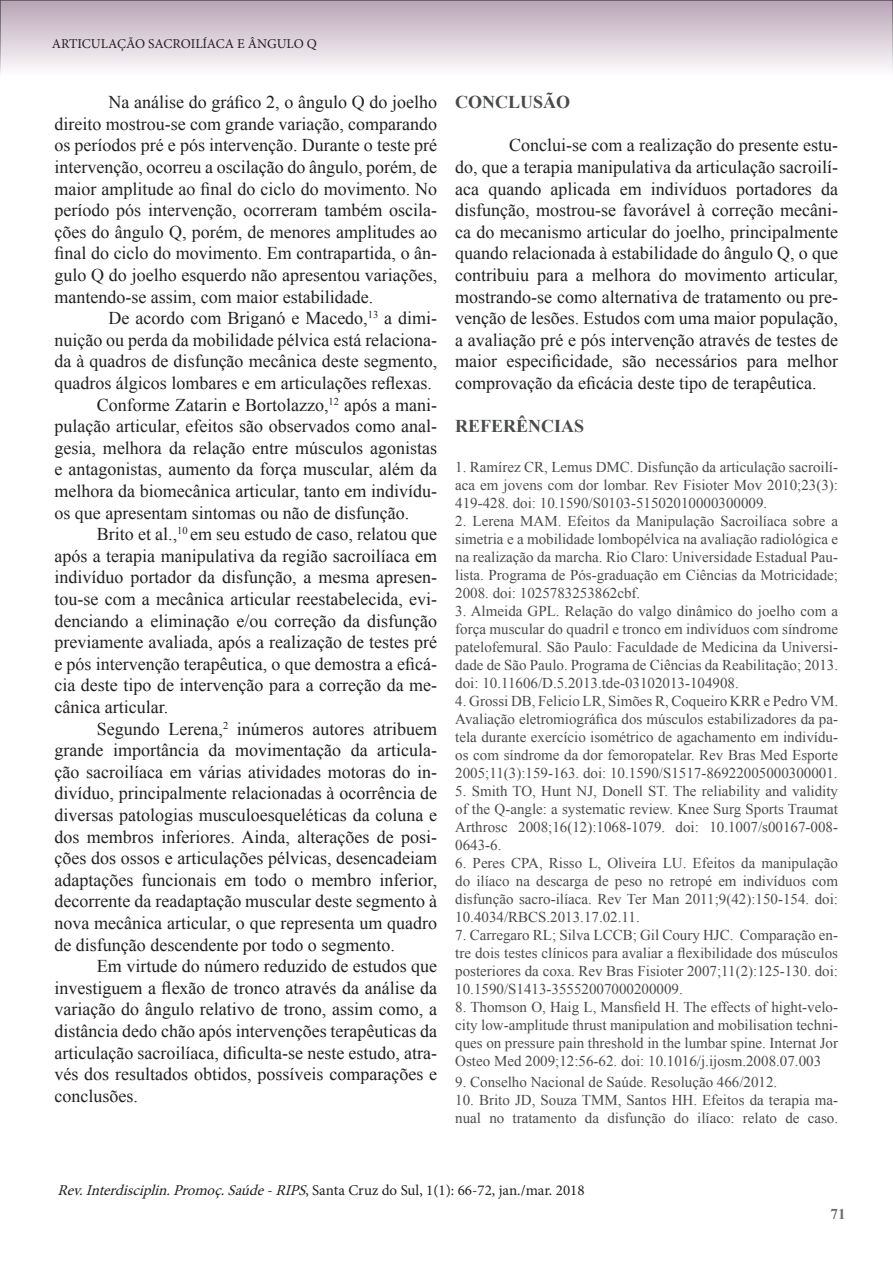
<style>
.page{position:relative;width:893px;height:1263px;background:#fff}
.page>*{position:absolute;margin:0;border:0;box-sizing:border-box;transform-origin:0 0}
.t1{font:18px/21.6px "Times New Roman";color:#231f20;text-align:justify}
.t2{font:700 18px "Times New Roman";color:#494a4b}
.t3{font:15px/18px "Times New Roman";color:#494a4b;text-align:justify}
.t4{font:15px "Minion Pro";color:#231f20}
.t5{font:700 15px "Times New Roman";color:#6c6d70}
.t6{font:13.5px "Minion Pro";color:#231f20}
.s1{font-style:italic}
</style>
<div class="page">
<div style="left:0;top:0;width:893px;height:79px;background:linear-gradient(to bottom,#b8a3b5,#fff);border:2px solid #505052"></div>
<p class="t6" style="left:52px;top:35px;width:267px">ARTICULAÇÃO SACROILÍACA E ÂNGULO Q</p>
<p class="t1" style="left:54px;top:91px;width:384px;text-indent:54px">Na análise do gráfico 2, o ângulo Q do joelho direito mostrou-se com grande variação, comparando os períodos pré e pós intervenção. Durante o teste pré intervenção, ocorreu a oscilação do ângulo, porém, de maior amplitude ao final do ciclo do movimento. No período pós intervenção, ocorreram também oscila&shy;ções do ângulo Q, porém, de menores amplitudes ao final do ciclo do movimento. Em contrapartida, o ân&shy;gulo Q do joelho esquerdo não apresentou variações, mantendo-se assim, com maior estabilidade.</p>
<p class="t1" style="left:54px;top:307px;width:384px;text-indent:54px">De acordo com Briganó e Macedo,<sup>13</sup> a dimi&shy;nuição ou perda da mobilidade pélvica está relaciona&shy;da à quadros de disfunção mecânica deste segmento, quadros álgicos lombares e em articulações reflexas.</p>
<p class="t1" style="left:54px;top:393px;width:384px;text-indent:43px">Conforme Zatarin e Bortolazzo,<sup>12</sup> após a mani&shy;pulação articular, efeitos são observados como anal&shy;gesia, melhora da relação entre músculos agonistas e antagonistas, aumento da força muscular, além da melhora da biomecânica articular, tanto em indivídu&shy;os que apresentam sintomas ou não de disfunção.</p>
<p class="t1" style="left:54px;top:523px;width:384px;text-indent:43px">Brito et al.,<sup>10</sup> em seu estudo de caso, relatou que após a terapia manipulativa da região sacroilíaca em indivíduo portador da disfunção, a mesma apresen&shy;tou-se com a mecânica articular reestabelecida, evi&shy;denciando a eliminação e/ou correção da disfunção previamente avaliada, após a realização de testes pré e pós intervenção terapêutica, o que demostra a eficá&shy;cia deste tipo de intervenção para a correção da me&shy;cânica articular.</p>
<p class="t1" style="left:54px;top:717px;width:384px;text-indent:43px">Segundo Lerena,<sup>2</sup> inúmeros autores atribuem grande importância da movimentação da articula&shy;ção sacroilíaca em várias atividades motoras do in&shy;divíduo, principalmente relacionadas à ocorrência de diversas patologias musculoesqueléticas da coluna e dos membros inferiores. Ainda, alterações de posi&shy;ções dos ossos e articulações pélvicas, desencadeiam adaptações funcionais em todo o membro inferior, decorrente da readaptação muscular deste segmento à nova mecânica articular, o que representa um quadro de disfunção descendente por todo o segmento.</p>
<p class="t1" style="left:54px;top:955px;width:384px;text-indent:43px">Em virtude do número reduzido de estudos que investiguem a flexão de tronco através da análise da variação do ângulo relativo de trono, assim como, a distância dedo chão após intervenções terapêuticas da articulação sacroilíaca, dificulta-se neste estudo, atra&shy;vés dos resultados obtidos, possíveis comparações e conclusões.</p>
<p class="t2" style="left:455px;top:90px;width:117px">CONCLUSÃO</p>
<p class="t1" style="left:455px;top:134px;width:384px;text-indent:54px">Conclui-se com a realização do presente estu&shy;do, que a terapia manipulativa da articulação sacroilí&shy;aca quando aplicada em indivíduos portadores da disfunção, mostrou-se favorável à correção mecâni&shy;ca do mecanismo articular do joelho, principalmente quando relacionada à estabilidade do ângulo Q, o que contribuiu para a melhora do movimento articular, mostrando-se como alternativa de tratamento ou pre&shy;venção de lesões. Estudos com uma maior população, a avaliação pré e pós intervenção através de testes de maior especificidade, são necessários para melhor comprovação da eficácia deste tipo de terapêutica.</p>
<p class="t2" style="left:455px;top:414px;width:131px">REFERÊNCIAS</p>
<p class="t3" style="left:455px;top:458px;width:384px">1. Ramírez CR, Lemus DMC. Disfunção da articulação sacroilí&shy;aca em jovens com dor lombar. Rev Fisioter Mov 2010;23(3):<br>419-428. doi: 10.1590/S0103-51502010000300009.</p>
<p class="t3" style="left:455px;top:512px;width:384px">2. Lerena MAM. Efeitos da Manipulação Sacroilíaca sobre a simetria e a mobilidade lombopélvica na avaliação radiológica e na realização da marcha. Rio Claro: Universidade Estadual Pau&shy;lista. Programa de Pós-graduação em Ciências da Motricidade; 2008. doi: 1025783253862cbf.</p>
<p class="t3" style="left:455px;top:602px;width:384px">3. Almeida GPL. Relação do valgo dinâmico do joelho com a força muscular do quadril e tronco em indivíduos com síndrome patelofemural. São Paulo: Faculdade de Medicina da Universi&shy;dade de São Paulo. Programa de Ciências da Reabilitação; 2013. doi: 10.11606/D.5.2013.tde-03102013-104908.</p>
<p class="t3" style="left:455px;top:692px;width:384px">4. Grossi DB, Felicio LR, Simões R, Coqueiro KRR e Pedro VM.<br>Avaliação eletromiográfica dos músculos estabilizadores da pa&shy;tela durante exercício isométrico de agachamento em indivídu&shy;os com síndrome da dor femoropatelar. Rev Bras Med Esporte 2005;11(3):159-163. doi: 10.1590/S1517-86922005000300001.</p>
<p class="t3" style="left:455px;top:782px;width:384px">5. Smith TO, Hunt NJ, Donell ST. The reliability and validity of the Q-angle: a systematic review. Knee Surg Sports Traumat Arthrosc 2008;16(12):1068-1079. doi: 10.1007/s00167-008- 0643-6.</p>
<p class="t3" style="left:455px;top:854px;width:384px">6. Peres CPA, Risso L, Oliveira LU. Efeitos da manipulação do ilíaco na descarga de peso no retropé em indivíduos com disfunção sacro-ilíaca. Rev Ter Man 2011;9(42):150-154. doi:<br>10.4034/RBCS.2013.17.02.11.</p>
<p class="t3" style="left:455px;top:926px;width:384px">7. Carregaro RL; Silva LCCB; Gil Coury HJC. Comparação en&shy;tre dois testes clínicos para avaliar a flexibilidade dos músculos posteriores da coxa. Rev Bras Fisioter 2007;11(2):125-130. doi:<br>10.1590/S1413-35552007000200009.</p>
<p class="t3" style="left:455px;top:998px;width:384px">8. Thomson O, Haig L, Mansfield H. The effects of hight-velo&shy;city low-amplitude thrust manipulation and mobilisation techni&shy;ques on pressure pain threshold in the lumbar spine. Internat Jor Osteo Med 2009;12:56-62. doi: 10.1016/j.ijosm.2008.07.003</p>
<p class="t3" style="left:455px;top:1073px;width:324px">9. Conselho Nacional de Saúde. Resolução 466/2012.</p>
<p class="t3" style="left:455px;top:1091px;width:384px">10. Brito JD, Souza TMM, Santos HH. Efeitos da terapia ma&shy;nual no tratamento da disfunção do ilíaco: relato de caso.</p>
<p class="t4" style="left:57px;top:1180px;width:529px"><span class="s1">Rev.Interdisciplin.Promoç.Saúde-RIPS</span>, S a n t a C r u z d o S u l , 1 ( 1 ) : 6 6 - 7 2 , j a n . / m a r. 2 0 1 8</p>
<p class="t5" style="left:831px;top:1204px;width:16px">71</p>
</div>
